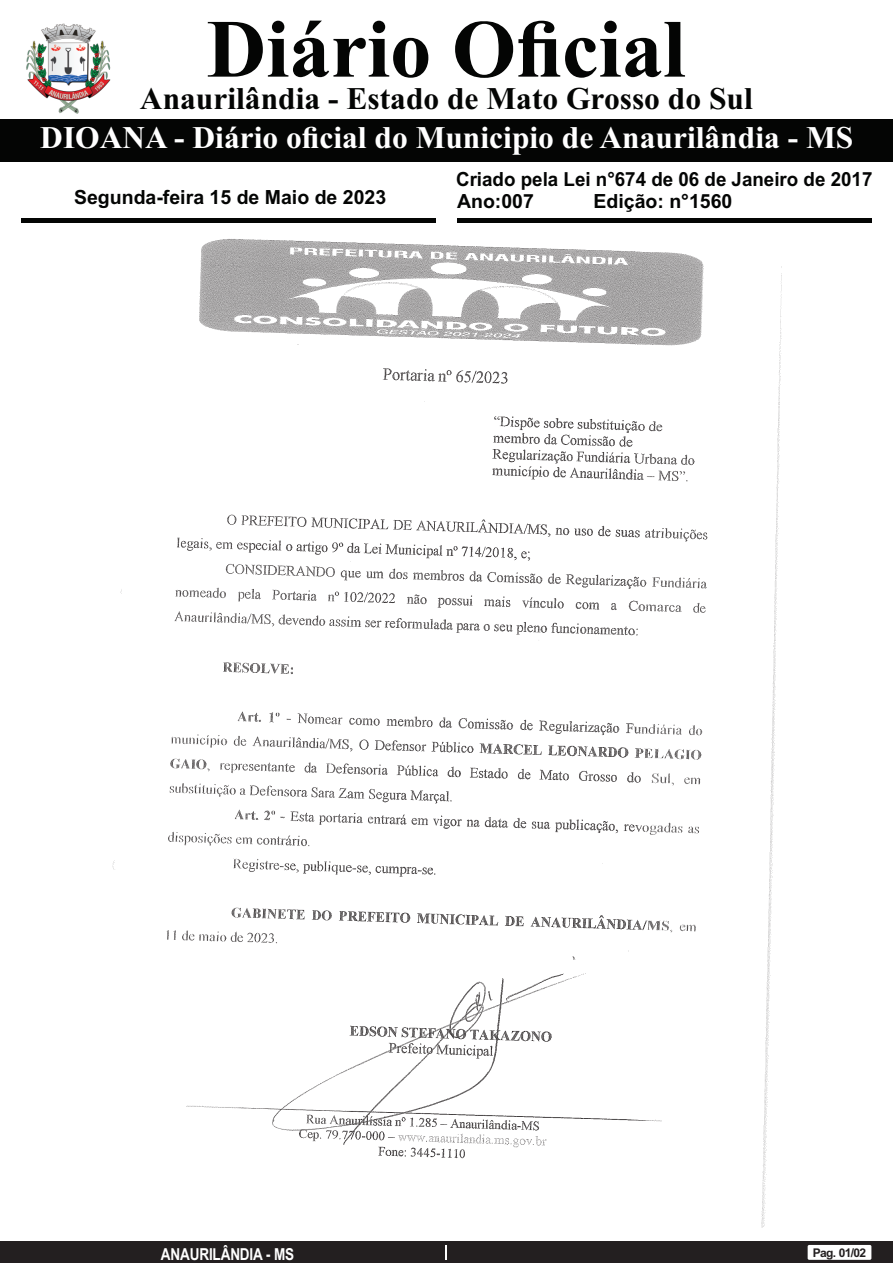
<style>
.page{position:relative;width:893px;height:1263px;background:#fff}
.page>*{position:absolute;margin:0;border:0;box-sizing:border-box;transform-origin:0 0}
.t1{font:700 82.5px "Times New Roman";color:#040504}
.t2{font:700 31.5px "Times New Roman";color:#fff}
.t3{font:700 31.5px "Times New Roman";color:#040504}
.t4{font:700 19.5px/21.8px "Arial";color:#040504;scale:.96 1}
.t5{font:700 19.5px "Arial";color:#040504}
.t6{font:700 16.5px "Arial Narrow";letter-spacing:-.01em;color:#fff}
.t7{font:700 12px "Arial";letter-spacing:-.055em;color:#231f20}
</style>
<div class="page">
<div style="left:0;top:1242px;width:893px;height:21px;background:#231f20"></div>
<svg style="left:446px;top:1245px;width:1px;height:15px"></svg>
<div style="left:808px;top:1245px;width:63px;height:15px;background:#fff;border-radius:2px"></div>
<div style="left:0;top:119px;width:893px;height:42px;background:#040504"></div>
<hr style="left:21px;top:218px;width:415px;height:4px;background:#040504">
<hr style="left:457px;top:218px;width:415px;height:4px;background:#040504">
<img style="left:26px;top:23px;width:85px;height:91px">
<img style="left:112px;top:239px;width:669px;height:988px">
<h1 class="t1" style="left:207px;top:21px;width:480px">Diário Oficial</h1>
<p class="t3" style="left:140px;top:88px;width:614px">Anaurilândia - Estado de Mato Grosso do Sul</p>
<p class="t2" style="left:40px;top:126px;width:814px">DIOANA - Diário oficial do Municipio de Anaurilândia - MS</p>
<p class="t5" style="left:74px;top:190px;width:314px">Segunda-feira 15 de Maio de 2023</p>
<p class="t4" style="left:456px;top:170px;width:435px">Criado pela Lei n°674 de 06 de Janeiro de 2017<br>Ano:007</p>
<p class="t5" style="left:593px;top:193px;width:140px">Edição: n°1560</p>
<p class="t6" style="left:161px;top:1248px;width:135px">ANAURILÂNDIA - MS</p>
<p class="t7" style="left:813px;top:1248px;width:55px">Pag. 01/02</p>
</div>
